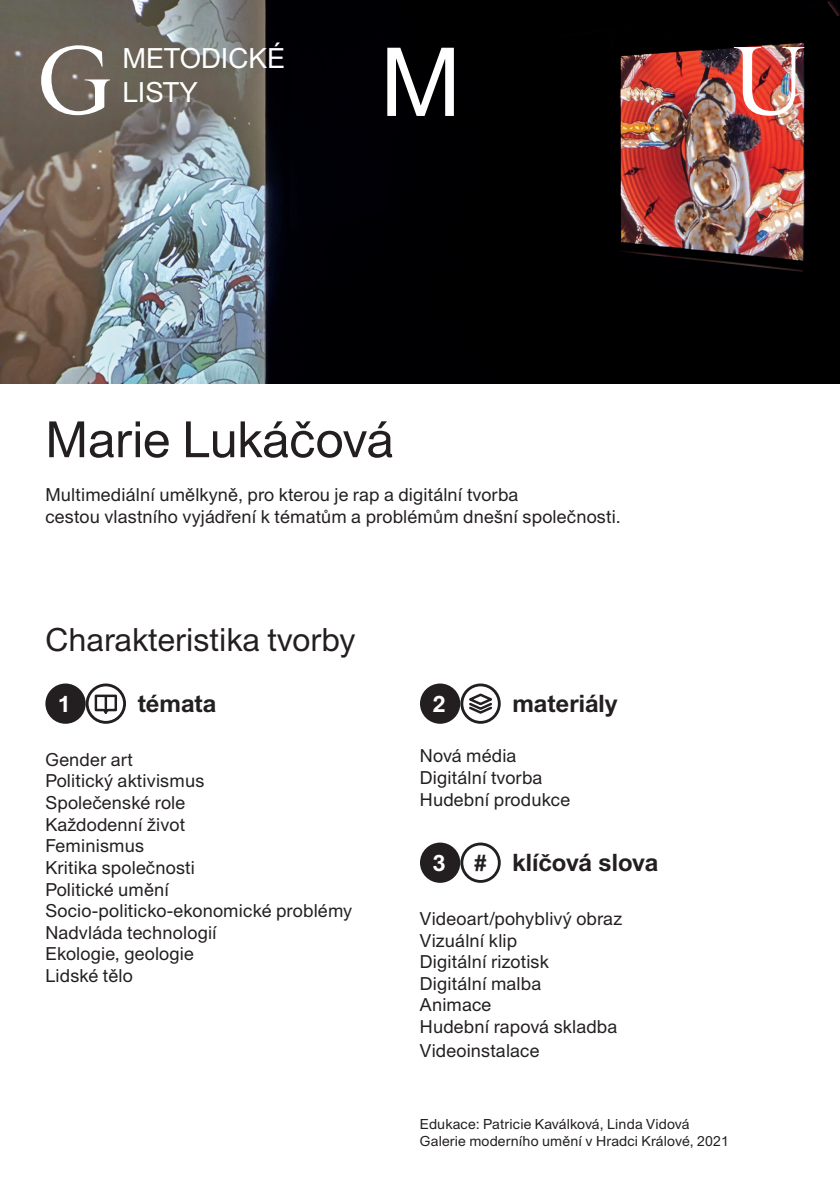
<style>
.page{position:relative;width:840px;height:1191px;background:#fff}
.page>*{position:absolute;margin:0;border:0;box-sizing:border-box;transform-origin:0 0}
.t1{font:50px "Union";letter-spacing:-.01em;color:#231f20}
.t2{font:32px "Union";color:#231f20}
.t3{font:27.8px/33.4px "Union";color:#fff}
.t4{font:700 24px "Union";color:#231f20}
.t5{font:700 22.8px "Union";color:#fff}
.t6{font:18px/21.6px "Union";letter-spacing:.01em;color:#231f20}
.t7{font:14px/16.8px "Union";letter-spacing:.01em;color:#231f20}
.s1{font-size:22.8px}
</style>
<div class="page">
<img style="left:0;top:0;width:839px;height:383px">
<svg style="left:41px;top:45px;width:69px;height:70px"></svg>
<svg style="left:387px;top:48px;width:66px;height:68px"></svg>
<img style="left:733px;top:47px;width:70px;height:69px">
<div style="left:420px;top:683px;width:40px;height:41px;background:#231f20;border-radius:50%"></div>
<svg style="left:461px;top:685px;width:38px;height:37px"></svg>
<div style="left:460px;top:683px;width:40px;height:41px;border:3px solid #231f20;border-radius:50%"></div>
<svg style="left:466px;top:692px;width:30px;height:23px"></svg>
<div style="left:420px;top:842px;width:40px;height:41px;background:#231f20;border-radius:50%"></div>
<div style="left:460px;top:842px;width:40px;height:41px;border:3px solid #231f20;border-radius:50%"></div>
<div style="left:45px;top:683px;width:41px;height:41px;background:#231f20;border-radius:50%"></div>
<svg style="left:87px;top:685px;width:37px;height:37px"></svg>
<div style="left:86px;top:683px;width:40px;height:41px;border:3px solid #231f20;border-radius:50%"></div>
<svg style="left:93px;top:693px;width:25px;height:22px"></svg>
<h3 class="t3" style="left:122px;top:42px;width:164px">METODICKÉ<br>LISTY</h3>
<h1 class="t1" style="left:45px;top:410px;width:350px">Marie Lukáčová</h1>
<p class="t6" style="left:45px;top:484px;width:576px">Multimediální umělkyně, pro kterou je rap a digitální tvorba<br>cestou vlastního vyjádření k tématům a problémům dnešní společnosti.</p>
<h2 class="t2" style="left:45px;top:621px;width:311px">Charakteristika tvorby</h2>
<p class="t5" style="left:59px;top:690px;width:12px">1</p>
<h3 class="t4" style="left:138px;top:689px;width:80px">témata</h3>
<p class="t6" style="left:45px;top:749px;width:308px">Gender art<br>Politický aktivismus<br>Společenské role<br>Každodenní život<br>Feminismus<br>Kritika společnosti<br>Politické umění<br>Socio-politicko-ekonomické problémy<br>Nadvláda technologií<br>Ekologie, geologie<br>Lidské tělo</p>
<p class="t5" style="left:432px;top:690px;width:14px">2</p>
<h3 class="t4" style="left:512px;top:689px;width:107px">materiály</h3>
<p class="t6" style="left:420px;top:745px;width:151px">Nová média<br>Digitální tvorba<br>Hudební produkce</p>
<p class="t5" style="left:432px;top:849px;width:14px">3</p>
<h3 class="t4" style="left:474px;top:848px;width:185px"><span class="s1">#</span> klíčová slova</h3>
<p class="t6" style="left:420px;top:908px;width:203px">Videoart/pohyblivý obraz<br>Vizuální klip<br>Digitální rizotisk<br>Digitální malba<br>Animace<br>Hudební rapová skladba</p>
<p class="t6" style="left:420px;top:1040px;width:121px">Videoinstalace</p>
<p class="t7" style="left:420px;top:1115px;width:310px">Edukace: Patricie Kaválková, Linda Vidová<br>Galerie moderního umění v Hradci Králové, 2021</p>
</div>
